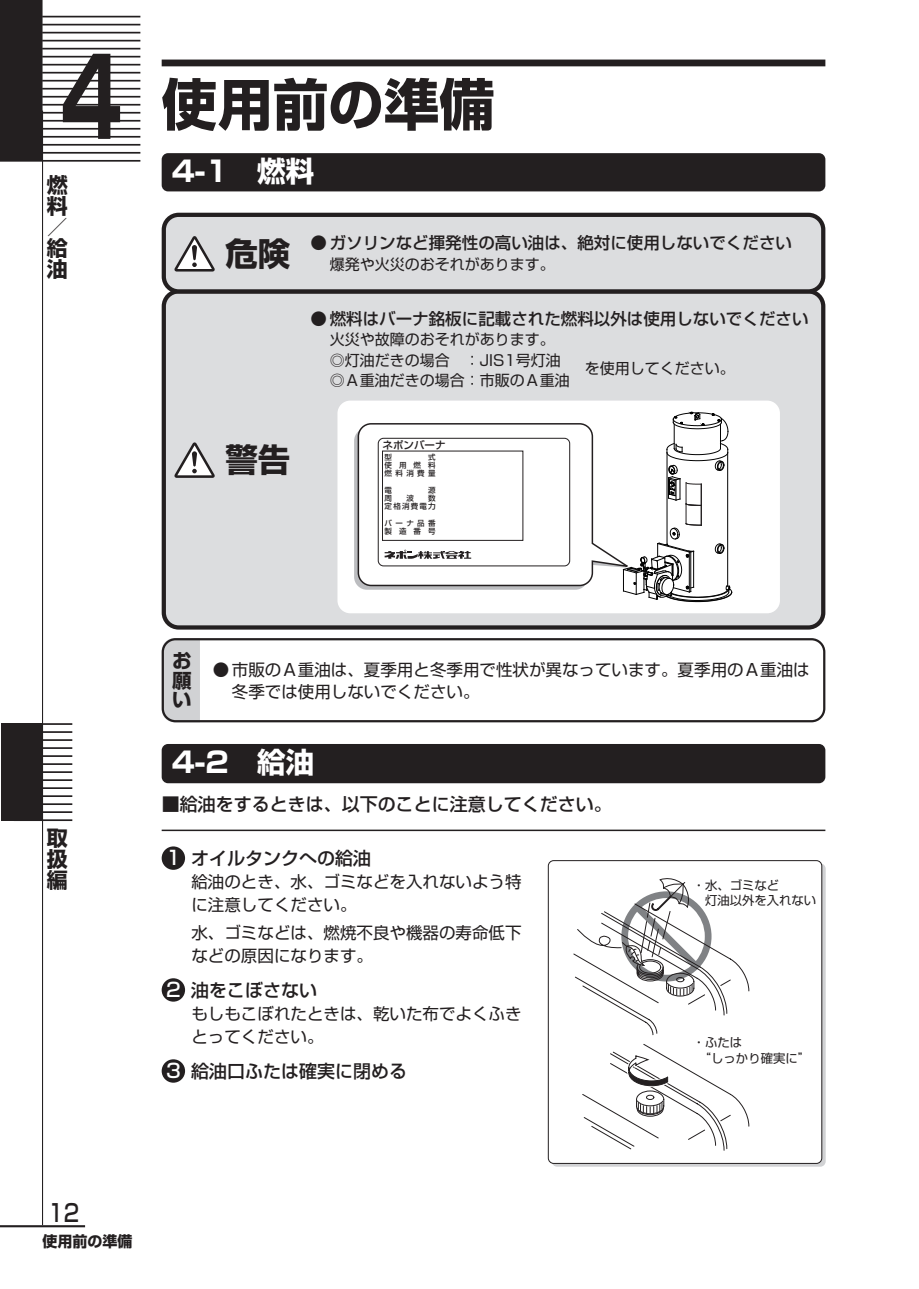
<style>
.page{position:relative;width:919px;height:1289px;background:#fff}
.page>*{position:absolute;margin:0;border:0;box-sizing:border-box;transform-origin:0 0}
.見出し1_章{font:700 55.5px "Shin Go Pro";color:#231f20}
.PLタイトル{font:700 32.4px "Shin Go Pro";color:#231f20}
.t1{font:700 28.5px "Shin Go Pro";color:#fff}
.t2{font:500 24px "Shin Go Pro";color:#231f20;scale:.85 1}
.横インデックスタイトル{font:700 21px/21px "Shin Go Pro";color:#231f20;text-align:justify}
.お願い_お知らせ_タイトル{font:700 19.5px/19.5px "Shin Go Pro";color:#231f20;text-align:justify}
.番号{font:500 19.35px "Shin Go Pro";color:#fff}
.本文_12pt-M{font:500 18px "Shin Go Pro";color:#231f20}
.本文_11pt-R{font:16.5px/23.2px "Shin Go Pro";color:#231f20}
.t3{font:500 16.5px "Shin Go Pro";color:#231f20}
.PL文字小_本文中{font:15px/20.2px "Shin Go Pro";color:#231f20}
.t4{font:700 15px "Shin Go Pro";color:#231f20}
.t5{font:12.3px/15.1px "Shin Go Pro Regular 90 ms RKSJ H";color:#231f20}
.t6{font:500 10.5px "Shin Go Pro";color:#231f20}
.t7{font:500 7.5px/8.2px "Shin Go Pro";letter-spacing:.45em;color:#231f20;text-align:justify}
.s1{font-size:108px}
.s2{font-weight:500}
</style>
<div class="page">
<hr style="left:0;top:1225px;width:85px;height:2px;background:#231f20">
<div style="left:162px;top:60px;width:663px;height:6px;background:#231f20"></div>
<hr style="left:42px;top:16px;width:98px;height:1px;background:#231f20">
<hr style="left:42px;top:24px;width:98px;height:1px;background:#231f20">
<hr style="left:42px;top:32px;width:98px;height:1px;background:#231f20">
<hr style="left:42px;top:40px;width:98px;height:1px;background:#231f20">
<hr style="left:42px;top:48px;width:98px;height:1px;background:#231f20">
<hr style="left:42px;top:56px;width:98px;height:1px;background:#231f20">
<hr style="left:42px;top:64px;width:98px;height:1px;background:#231f20">
<hr style="left:42px;top:72px;width:98px;height:1px;background:#231f20">
<hr style="left:42px;top:80px;width:98px;height:2px;background:#231f20">
<hr style="left:42px;top:88px;width:98px;height:2px;background:#231f20">
<hr style="left:42px;top:96px;width:98px;height:2px;background:#231f20">
<hr style="left:42px;top:104px;width:98px;height:2px;background:#231f20">
<hr style="left:42px;top:112px;width:98px;height:2px;background:#231f20">
<hr style="left:42px;top:120px;width:98px;height:2px;background:#231f20">
<hr style="left:42px;top:128px;width:98px;height:2px;background:#231f20">
<hr style="left:42px;top:136px;width:98px;height:2px;background:#231f20">
<hr style="left:42px;top:144px;width:98px;height:2px;background:#231f20">
<hr style="left:42px;top:152px;width:98px;height:2px;background:#231f20">
<hr style="left:42px;top:160px;width:98px;height:2px;background:#231f20">
<div style="left:1px;top:1px;width:41px;height:160px;background:#231f20"></div>
<div style="left:0;top:0;width:43px;height:162px;border:2px solid #231f20"></div>
<div style="left:1px;top:723px;width:42px;height:98px;background:#231f20"></div>
<hr style="left:14px;top:723px;width:58px;height:2px;background:#231f20">
<hr style="left:14px;top:731px;width:58px;height:2px;background:#231f20">
<hr style="left:14px;top:739px;width:58px;height:2px;background:#231f20">
<hr style="left:14px;top:747px;width:58px;height:2px;background:#231f20">
<hr style="left:14px;top:755px;width:58px;height:2px;background:#231f20">
<hr style="left:14px;top:763px;width:58px;height:2px;background:#231f20">
<hr style="left:14px;top:771px;width:58px;height:2px;background:#231f20">
<hr style="left:14px;top:779px;width:58px;height:2px;background:#231f20">
<hr style="left:14px;top:787px;width:58px;height:2px;background:#231f20">
<hr style="left:14px;top:795px;width:58px;height:2px;background:#231f20">
<hr style="left:14px;top:803px;width:58px;height:2px;background:#231f20">
<hr style="left:14px;top:811px;width:58px;height:2px;background:#231f20">
<hr style="left:14px;top:819px;width:58px;height:2px;background:#231f20">
<hr style="left:42px;top:111px;width:1px;height:1114px;background:#231f20">
<div style="left:162px;top:153px;width:663px;height:38px;background:#231f20;border-radius:6px"></div>
<div style="left:164px;top:291px;width:659px;height:336px;background:#dcdddf;border-radius:15px"></div>
<div style="left:162px;top:289px;width:663px;height:340px;border:4px solid #231f20;border-radius:15px"></div>
<svg style="left:174px;top:442px;width:41px;height:36px"></svg>
<div style="left:164px;top:215px;width:659px;height:76px;background:#dcdddf;border-radius:15px"></div>
<div style="left:162px;top:213px;width:663px;height:80px;border:4px solid #231f20;border-radius:15px"></div>
<svg style="left:174px;top:236px;width:41px;height:35px"></svg>
<div style="left:162px;top:744px;width:663px;height:39px;background:#231f20;border-radius:6px"></div>
<div style="left:337px;top:400px;width:442px;height:213px;background:#fff;border-radius:13px"></div>
<svg style="left:354px;top:411px;width:378px;height:191px"></svg>
<div style="left:162px;top:846px;width:23px;height:23px;background:#231f20;border-radius:50%"></div>
<div style="left:162px;top:978px;width:23px;height:23px;background:#231f20;border-radius:50%"></div>
<div style="left:162px;top:1059px;width:23px;height:23px;background:#231f20;border-radius:50%"></div>
<hr style="left:162px;top:829px;width:663px;height:2px;background:#231f20">
<div style="left:162px;top:638px;width:38px;height:84px;background:#d1d2d4"></div>
<div style="left:162px;top:638px;width:663px;height:84px;border:2px solid #231f20;border-radius:13px"></div>
<svg style="left:551px;top:863px;width:274px;height:303px;background:#aeaeb0"></svg>
<div style="left:548px;top:860px;width:273px;height:303px;background:#fff;border-radius:5px"></div>
<svg style="left:573px;top:878px;width:176px;height:271px"></svg>
<div style="left:548px;top:860px;width:274px;height:303px;border:1px solid #231f20;border-radius:5px"></div>
<p class="見出し1_章" style="left:61px;top:60px;width:435px"><span class="s1">4</span> 使用前の準備</p>
<p class="t1" style="left:172px;top:149px;width:144px">4-1　燃料</p>
<p class="横インデックスタイトル" style="left:47px;top:172px;width:22px">燃料／給油</p>
<p class="t3" style="left:310px;top:229px;width:483px">● ガソリンなど揮発性の高い油は、絶対に使用しないでください</p>
<p class="PLタイトル" style="left:225px;top:228px;width:66px">危険</p>
<p class="PL文字小_本文中" style="left:330px;top:252px;width:226px">爆発や火災のおそれがあります。</p>
<p class="PLタイトル" style="left:225px;top:434px;width:66px">警告</p>
<p class="t3" style="left:310px;top:305px;width:499px">● 燃料はバーナ銘板に記載された燃料以外は使用しないでください</p>
<p class="PL文字小_本文中" style="left:330px;top:328px;width:226px">火災や故障のおそれがあります。</p>
<p class="PL文字小_本文中" style="left:330px;top:348px;width:256px">◎灯油だきの場合　：JIS1号灯油<br>◎Ａ重油だきの場合：市販のＡ重油　</p>
<p class="PL文字小_本文中" style="left:585px;top:356px;width:151px">を使用してください。</p>
<p class="t6" style="left:382px;top:436px;width:64px">ネポンバーナ</p>
<p class="t7" style="left:384px;top:452px;width:9px">型</p>
<p class="t7" style="left:384px;top:452px;width:53px;text-indent:44px">式使用燃料燃料消費量</p>
<p class="t7" style="left:384px;top:485px;width:9px">電</p>
<p class="t7" style="left:428px;top:485px;width:9px">源</p>
<p class="t7" style="left:384px;top:493px;width:9px">周</p>
<p class="t7" style="left:406px;top:493px;width:9px">波</p>
<p class="t7" style="left:384px;top:493px;width:53px;text-align:right">数<br>定格消費電力</p>
<p class="t7" style="left:384px;top:518px;width:53px">バーナ品番製造番号</p>
<p class="お願い_お知らせ_タイトル" style="left:172px;top:648px;width:21px">お願い</p>
<p class="本文_11pt-R" style="left:232px;top:657px;width:579px;line-height:21.8px;text-indent:-19px"><span class="s2">●</span> 市販のＡ重油は、夏季用と冬季用で性状が異なっています。夏季用のＡ重油は冬季では使用しないでください。</p>
<p class="横インデックスタイトル" style="left:47px;top:825px;width:22px">取扱編</p>
<p class="t1" style="left:172px;top:740px;width:144px">4-2　給油</p>
<p class="本文_12pt-M" style="left:162px;top:789px;width:452px">■給油をするときは、以下のことに注意してください。</p>
<p class="番号" style="left:166px;top:842px;width:16px">1</p>
<p class="本文_12pt-M" style="left:191px;top:843px;width:182px">オイルタンクへの給油</p>
<p class="本文_11pt-R" style="left:191px;top:867px;width:331px">給油のとき、水、ゴミなどを入れないよう特に注意してください。</p>
<p class="本文_11pt-R" style="left:191px;top:918px;width:331px">水、ゴミなどは、燃焼不良や機器の寿命低下などの原因になります。</p>
<p class="番号" style="left:166px;top:974px;width:16px">2</p>
<p class="本文_12pt-M" style="left:191px;top:975px;width:128px">油をこぼさない</p>
<p class="本文_11pt-R" style="left:191px;top:999px;width:331px">もしもこぼれたときは、乾いた布でよくふきとってください。</p>
<p class="番号" style="left:166px;top:1055px;width:16px">3</p>
<p class="本文_12pt-M" style="left:191px;top:1056px;width:218px">給油口ふたは確実に閉める</p>
<h3 class="t2" style="left:48px;top:1192px;width:38px">12</h3>
<p class="t4" style="left:43px;top:1229px;width:91px">使用前の準備</p>
<p class="t5" style="left:692px;top:876px;width:125px">・水、ゴミなど<br>　灯油以外を入れない</p>
<p class="t5" style="left:698px;top:1033px;width:113px;text-indent:-6px">・ふたは<br>“しっかり確実に”</p>
</div>
